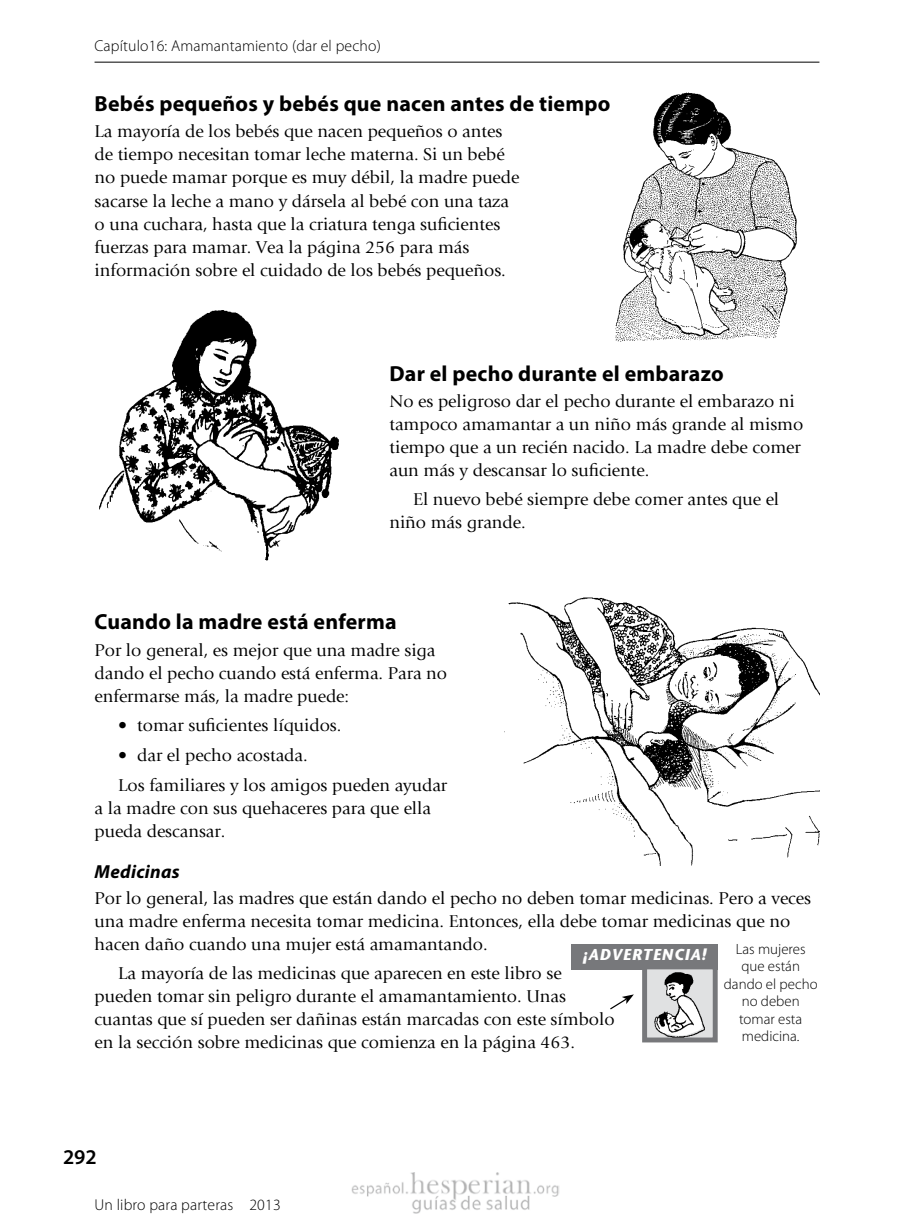
<style>
.page{position:relative;width:914px;height:1229px;background:#fff}
.page>*{position:absolute;margin:0;border:0;box-sizing:border-box;transform-origin:0 0}
.t1{font:700 21.88px "Myriad Pro";letter-spacing:.01em;color:#000}
.t2{font:600 21px "Myriad Pro";color:#000}
.t3{font:italic 700 18.9px "Myriad Pro";letter-spacing:.015em;color:#000}
.t4{font:17.85px/23.1px "Giovanni Placenta";color:#000}
.t5{font:300 15.75px "Myriad Pro";letter-spacing:.01em;color:#000}
.t6{font:italic 700 15.75px "Stone Sans";letter-spacing:.05em;color:#fff}
.t7{font:300 14.88px/17.5px "Myriad Pro";color:#000;text-align:center}
</style>
<div class="page">
<hr style="left:94px;top:62px;width:725px;height:1px;background:#000">
<img style="left:504px;top:597px;width:315px;height:268px">
<img style="left:99px;top:310px;width:240px;height:251px">
<svg style="left:610px;top:994px;width:24px;height:16px"></svg>
<div style="left:571px;top:944px;width:146px;height:26px;background:#77787b"></div>
<div style="left:642px;top:964px;width:75px;height:78px;background:#e0e1e2;border:5px solid #77787b"></div>
<img style="left:648px;top:972px;width:61px;height:68px">
<img style="left:615px;top:92px;width:182px;height:250px">
<img style="left:351px;top:1172px;width:208px;height:41px">
<p class="t5" style="left:94px;top:36px;width:288px">Capítulo16: Amamantamiento (dar el pecho)</p>
<p class="t1" style="left:94px;top:89px;width:517px">Bebés pequeños y bebés que nacen antes de tiempo</p>
<p class="t4" style="left:94px;top:120px;width:426px">La mayoría de los bebés que nacen pequeños o antes de tiempo necesitan tomar leche materna. Si un bebé no puede mamar porque es muy débil, la madre puede sacarse la leche a mano y dársela al bebé con una taza o una cuchara, hasta que la criatura tenga suficientes fuerzas para mamar. Vea la página 256 para más información sobre el cuidado de los bebés pequeños.</p>
<p class="t1" style="left:389px;top:359px;width:336px">Dar el pecho durante el embarazo</p>
<p class="t4" style="left:389px;top:389px;width:415px">No es peligroso dar el pecho durante el embarazo ni tampoco amamantar a un niño más grande al mismo tiempo que a un recién nacido. La madre debe comer aun más y descansar lo suficiente.</p>
<p class="t4" style="left:389px;top:488px;width:391px;text-indent:24px">El nuevo bebé siempre debe comer antes que el niño más grande.</p>
<p class="t1" style="left:94px;top:608px;width:304px">Cuando la madre está enferma</p>
<p class="t4" style="left:94px;top:638px;width:354px">Por lo general, es mejor que una madre siga dando el pecho cuando está enferma. Para no enfermarse más, la madre puede:</p>
<p class="t4" style="left:118px;top:713px;width:222px">• tomar suficientes líquidos.</p>
<p class="t4" style="left:118px;top:740px;width:330px;line-height:30.1px">• dar el pecho acostada.<br>Los familiares y los amigos pueden ayudar</p>
<p class="t4" style="left:94px;top:796px;width:338px">a la madre con sus quehaceres para que ella pueda descansar.</p>
<p class="t3" style="left:94px;top:859px;width:87px">Medicinas</p>
<p class="t4" style="left:94px;top:886px;width:718px">Por lo general, las madres que están dando el pecho no deben tomar medicinas. Pero a veces una madre enferma necesita tomar medicina. Entonces, ella debe tomar medicinas que no hacen daño cuando una mujer está amamantando.</p>
<p class="t4" style="left:94px;top:961px;width:521px;text-indent:24px">La mayoría de las medicinas que aparecen en este libro se pueden tomar sin peligro durante el amamantamiento. Unas cuantas que sí pueden ser dañinas están marcadas con este símbolo en la sección sobre medicinas que comienza en la página 463.</p>
<p class="t7" style="left:723px;top:940px;width:95px">Las mujeres que están dando el pecho no deben tomar esta medicina.</p>
<p class="t6" style="left:582px;top:945px;width:125px">¡ADVERTENCIA!</p>
<p class="t2" style="left:63px;top:1143px;width:35px">292</p>
<p class="t5" style="left:94px;top:1194px;width:188px">Un libro para parteras 2013</p>
</div>
